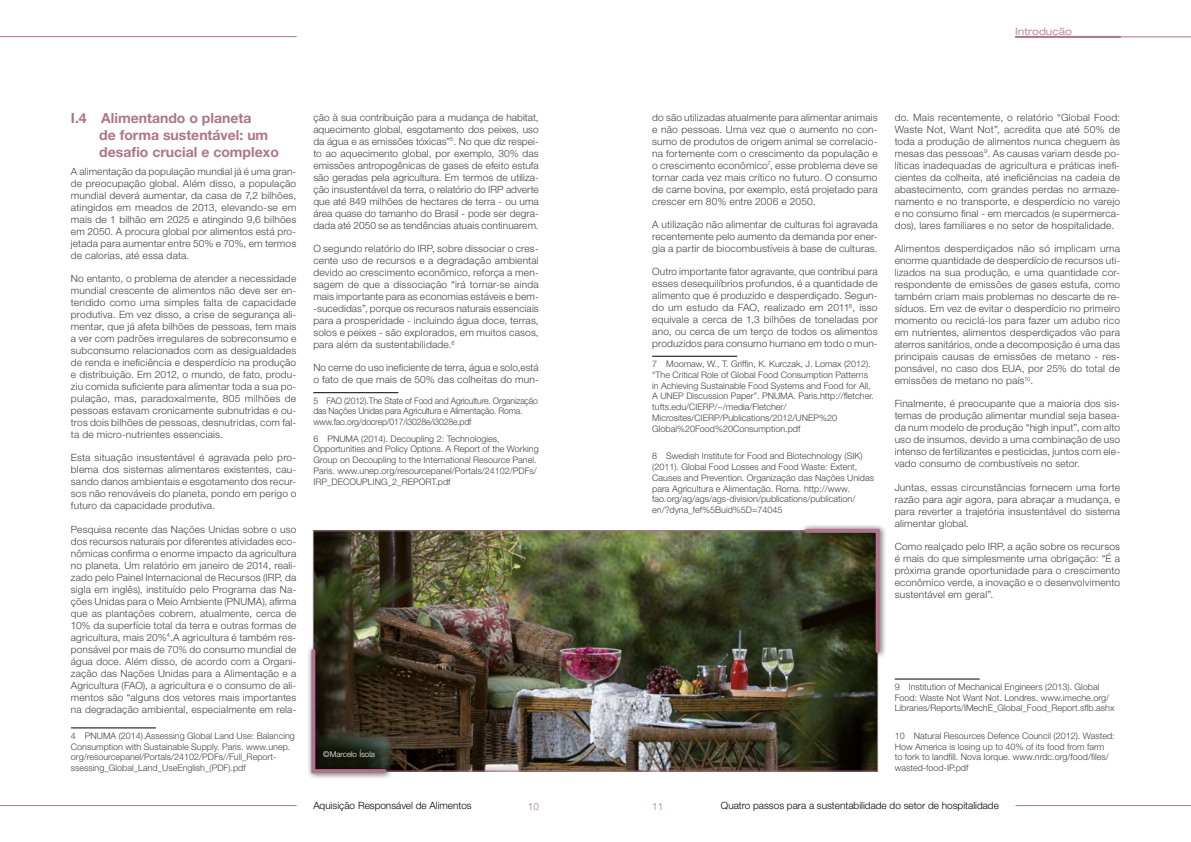
<style>
.page{position:relative;width:1191px;height:842px;background:#fff}
.page>*{position:absolute;margin:0;border:0;box-sizing:border-box;transform-origin:0 0}
.t1{font:700 14px/16.8px "Helvetica Neue LT Pro";color:#af748b}
.t2{font:300 10px/12px "Helvetica Neue LT Pro";letter-spacing:.015em;color:#424241;text-align:justify}
.t3{font:300 10px "Helvetica Neue LT Pro";color:#000}
.t4{font:expanded 10px "Helvetica Neue LT Pro";color:#be8ea1}
.t5{font:300 10px "Helvetica Neue LT Pro";color:#af748b}
.t6{font:300 9px/10.8px "Helvetica Neue LT Pro";color:#424241}
.t7{font:300 9px/10.8px "Helvetica Neue LT Pro";letter-spacing:-.02em;color:#424241;scale:.96 1}
.t8{font:300 8px "Helvetica Neue LT Pro";color:#fff}
</style>
<div class="page">
<hr style="left:1016px;top:805px;width:175px;height:1px;background:#af748b">
<hr style="left:1016px;top:37px;width:175px;height:1px;background:#af748b">
<hr style="left:0;top:805px;width:296px;height:1px;background:#af748b">
<hr style="left:0;top:36px;width:296px;height:1px;background:#af748b">
<hr style="left:1015px;top:36px;width:105px;height:2px;background:#af748b">
<hr style="left:71px;top:728px;width:85px;height:1px;background:#000">
<hr style="left:313px;top:392px;width:85px;height:1px;background:#000">
<hr style="left:652px;top:356px;width:85px;height:1px;background:#000">
<hr style="left:894px;top:679px;width:85px;height:1px;background:#000">
<img style="left:315px;top:532px;width:561px;height:238px">
<div style="left:799px;top:524px;width:87px;height:136px;background:#000;opacity:.75"></div>
<svg style="left:802px;top:527px;width:79px;height:128px;background:#3e3d2a"></svg>
<div style="left:306px;top:644px;width:87px;height:136px;background:#000;opacity:.75"></div>
<svg style="left:309px;top:647px;width:80px;height:128px;background:#3b3228"></svg>
<p class="t4" style="left:1015px;top:26px;width:58px">Introdução</p>
<h1 class="t1" style="left:99px;top:110px;width:181px;text-indent:-28px">I.4 Alimentando o planeta<br>de forma sustentável: um desafio crucial e complexo</h1>
<p class="t2" style="left:71px;top:165px;width:227px">A alimentação da população mundial já é uma gran&shy;de preocupação global. Além disso, a população mundial deverá aumentar, da casa de 7,2 bilhões, atingidos em meados de 2013, elevando-se em mais de 1 bilhão em 2025 e atingindo 9,6 bilhões em 2050. A procura global por alimentos está pro&shy;jetada para aumentar entre 50% e 70%, em termos de calorias, até essa data.</p>
<p class="t2" style="left:71px;top:272px;width:227px">No entanto, o problema de atender a necessidade mundial crescente de alimentos não deve ser en&shy;tendido como uma simples falta de capacidade produtiva. Em vez disso, a crise de segurança ali&shy;mentar, que já afeta bilhões de pessoas, tem mais a ver com padrões irregulares de sobreconsumo e subconsumo relacionados com as desigualdades de renda e ineficiência e desperdício na produção e distribuição. Em 2012, o mundo, de fato, produ&shy;ziu comida suficiente para alimentar toda a sua po&shy;pulação, mas, paradoxalmente, 805 milhões de pessoas estavam cronicamente subnutridas e ou&shy;tros dois bilhões de pessoas, desnutridas, com fal&shy;ta de micro-nutrientes essenciais.</p>
<p class="t2" style="left:71px;top:452px;width:227px">Esta situação insustentável é agravada pelo pro&shy;blema dos sistemas alimentares existentes, cau&shy;sando danos ambientais e esgotamento dos recur&shy;sos não renováveis do planeta, pondo em perigo o futuro da capacidade produtiva.</p>
<p class="t2" style="left:71px;top:523px;width:227px">Pesquisa recente das Nações Unidas sobre o uso dos recursos naturais por diferentes atividades eco&shy;nômicas confirma o enorme impacto da agricultura no planeta. Um relatório em janeiro de 2014, reali&shy;zado pelo Painel Internacional de Recursos (IRP, da sigla em inglês), instituído pelo Programa das Na&shy;ções Unidas para o Meio Ambiente (PNUMA), afirma que as plantações cobrem, atualmente, cerca de 10% da superfície total da terra e outras formas de agricultura, mais 20%<sup>4</sup>.A agricultura é também res&shy;ponsável por mais de 70% do consumo mundial de água doce. Além disso, de acordo com a Organi&shy;zação das Nações Unidas para a Alimentação e a Agricultura (FAO), a agricultura e o consumo de ali&shy;mentos são “alguns dos vetores mais importantes na degradação ambiental, especialmente em rela-</p>
<p class="t6" style="left:71px;top:730px;width:225px">4 PNUMA (2014).Assessing Global Land Use: Balancing Consumption with Sustainable Supply. Paris. www.unep. org/resourcepanel/Portals/24102/PDFs//Full_Report&shy;ssessing_Global_Land_UseEnglish_(PDF).pdf</p>
<p class="t2" style="left:313px;top:111px;width:227px">ção à sua contribuição para a mudança de habitat, aquecimento global, esgotamento dos peixes, uso da água e as emissões tóxicas”<sup>5</sup>. No que diz respei&shy;to ao aquecimento global, por exemplo, 30% das emissões antropogênicas de gases de efeito estufa são geradas pela agricultura. Em termos de utiliza&shy;ção insustentável da terra, o relatório do IRP adverte que até 849 milhões de hectares de terra - ou uma área quase do tamanho do Brasil - pode ser degra&shy;dada até 2050 se as tendências atuais continuarem.</p>
<p class="t2" style="left:313px;top:242px;width:227px">O segundo relatório do IRP, sobre dissociar o cres&shy;cente uso de recursos e a degradação ambiental devido ao crescimento econômico, reforça a men&shy;sagem de que a dissociação “irá tornar-se ainda mais importante para as economias estáveis e bem--sucedidas”, porque os recursos naturais essenciais para a prosperidade - incluindo água doce, terras, solos e peixes - são explorados, em muitos casos, para além da sustentabilidade.<sup>6</sup></p>
<p class="t2" style="left:313px;top:361px;width:227px">No cerne do uso ineficiente de terra, água e solo,está o fato de que mais de 50% das colheitas do mun-</p>
<p class="t7" style="left:313px;top:395px;width:236px">5 FAO (2012).The State of Food and Agriculture. Organização das Nações Unidas para Agricultura e Alimentação. Roma. www.fao.org/docrep/017/i3028e/i3028e.pdf</p>
<p class="t6" style="left:313px;top:433px;width:227px">6 PNUMA (2014). Decoupling 2: Technologies, Opportunities and Policy Options. A Report of the Working Group on Decoupling to the International Resource Panel.<br>Paris. www.unep.org/resourcepanel/Portals/24102/PDFs/ IRP_DECOUPLING_2_REPORT.pdf</p>
<p class="t8" style="left:323px;top:750px;width:53px">©Marcelo Ísola</p>
<p class="t2" style="left:652px;top:111px;width:227px">do são utilizadas atualmente para alimentar animais e não pessoas. Uma vez que o aumento no con&shy;sumo de produtos de origem animal se correlacio&shy;na fortemente com o crescimento da população e o crescimento econômico<sup>7</sup>, esse problema deve se tornar cada vez mais crítico no futuro. O consumo de carne bovina, por exemplo, está projetado para crescer em 80% entre 2006 e 2050.</p>
<p class="t2" style="left:652px;top:218px;width:227px">A utilização não alimentar de culturas foi agravada recentemente pelo aumento da demanda por ener&shy;gia a partir de biocombustíveis à base de culturas.</p>
<p class="t2" style="left:652px;top:265px;width:227px">Outro importante fator agravante, que contribui para esses desequilíbrios profundos, é a quantidade de alimento que é produzido e desperdiçado. Segun&shy;do um estudo da FAO, realizado em 2011<sup>8</sup>, isso equivale a cerca de 1,3 bilhões de toneladas por ano, ou cerca de um terço de todos os alimentos produzidos para consumo humano em todo o mun-</p>
<p class="t6" style="left:652px;top:358px;width:223px">7 Moomaw, W., T. Griffin, K. Kurczak, J. Lomax (2012). “The Critical Role of Global Food Consumption Patterns in Achieving Sustainable Food Systems and Food for All, A UNEP Discussion Paper”. PNUMA. Paris.http://fletcher. tufts.edu/CIERP/~/media/Fletcher/ Microsites/CIERP/Publications/2012/UNEP%20<br>Global%20Food%20Consumption.pdf</p>
<p class="t6" style="left:652px;top:450px;width:223px">8 Swedish Institute for Food and Biotechnology (SIK) (2011). Global Food Losses and Food Waste: Extent, Causes and Prevention. Organização das Nações Unidas para Agricultura e Alimentação. Roma. http://www. fao.org/ag/ags/ags-division/publications/publication/ en/?dyna_fef%5Buid%5D=74045</p>
<p class="t2" style="left:894px;top:111px;width:227px">do. Mais recentemente, o relatório “Global Food:<br>Waste Not, Want Not”, acredita que até 50% de toda a produção de alimentos nunca cheguem às mesas das pessoas<sup>9</sup>. As causas variam desde po&shy;líticas inadequadas de agricultura e práticas inefi&shy;cientes da colheita, até ineficiências na cadeia de abastecimento, com grandes perdas no armaze&shy;namento e no transporte, e desperdício no varejo e no consumo final - em mercados (e supermerca&shy;dos), lares familiares e no setor de hospitalidade.</p>
<p class="t2" style="left:894px;top:242px;width:227px">Alimentos desperdiçados não só implicam uma enorme quantidade de desperdício de recursos uti&shy;lizados na sua produção, e uma quantidade cor&shy;respondente de emissões de gases estufa, como também criam mais problemas no descarte de re&shy;síduos. Em vez de evitar o desperdício no primeiro momento ou reciclá-los para fazer um adubo rico em nutrientes, alimentos desperdiçados vão para aterros sanitários, onde a decomposição é uma das principais causas de emissões de metano - res&shy;ponsável, no caso dos EUA, por 25% do total de emissões de metano no país<sup>10</sup>.</p>
<p class="t2" style="left:894px;top:397px;width:227px">Finalmente, é preocupante que a maioria dos sis&shy;temas de produção alimentar mundial seja basea&shy;da num modelo de produção “high input”, com alto uso de insumos, devido a uma combinação de uso intenso de fertilizantes e pesticidas, juntos com ele&shy;vado consumo de combustíveis no setor.</p>
<p class="t2" style="left:894px;top:481px;width:227px">Juntas, essas circunstâncias fornecem uma forte razão para agir agora, para abraçar a mudança, e para reverter a trajetória insustentável do sistema alimentar global.</p>
<p class="t2" style="left:894px;top:540px;width:227px">Como realçado pelo IRP, a ação sobre os recursos é mais do que simplesmente uma obrigação: “É a próxima grande oportunidade para o crescimento econômico verde, a inovação e o desenvolvimento sustentável em geral”.</p>
<p class="t6" style="left:894px;top:681px;width:221px">9 Institution of Mechanical Engineers (2013). Global<br>Food: Waste Not Want Not. Londres. www.imeche.org/<br>Libraries/Reports/IMechE_Global_Food_Report.sflb.ashx</p>
<p class="t6" style="left:894px;top:730px;width:222px">10 Natural Resources Defence Council (2012). Wasted:<br>How America is losing up to 40% of its food from farm<br>to fork to landfill. Nova Iorque. www.nrdc.org/food/files/ wasted-food-IP.pdf</p>
<p class="t3" style="left:313px;top:799px;width:160px">Aquisição Responsável de Alimentos</p>
<p class="t5" style="left:528px;top:800px;width:13px">10</p>
<p class="t5" style="left:652px;top:800px;width:13px">11</p>
<p class="t3" style="left:721px;top:799px;width:279px">Quatro passos para a sustentabilidade do setor de hospitalidade</p>
</div>
